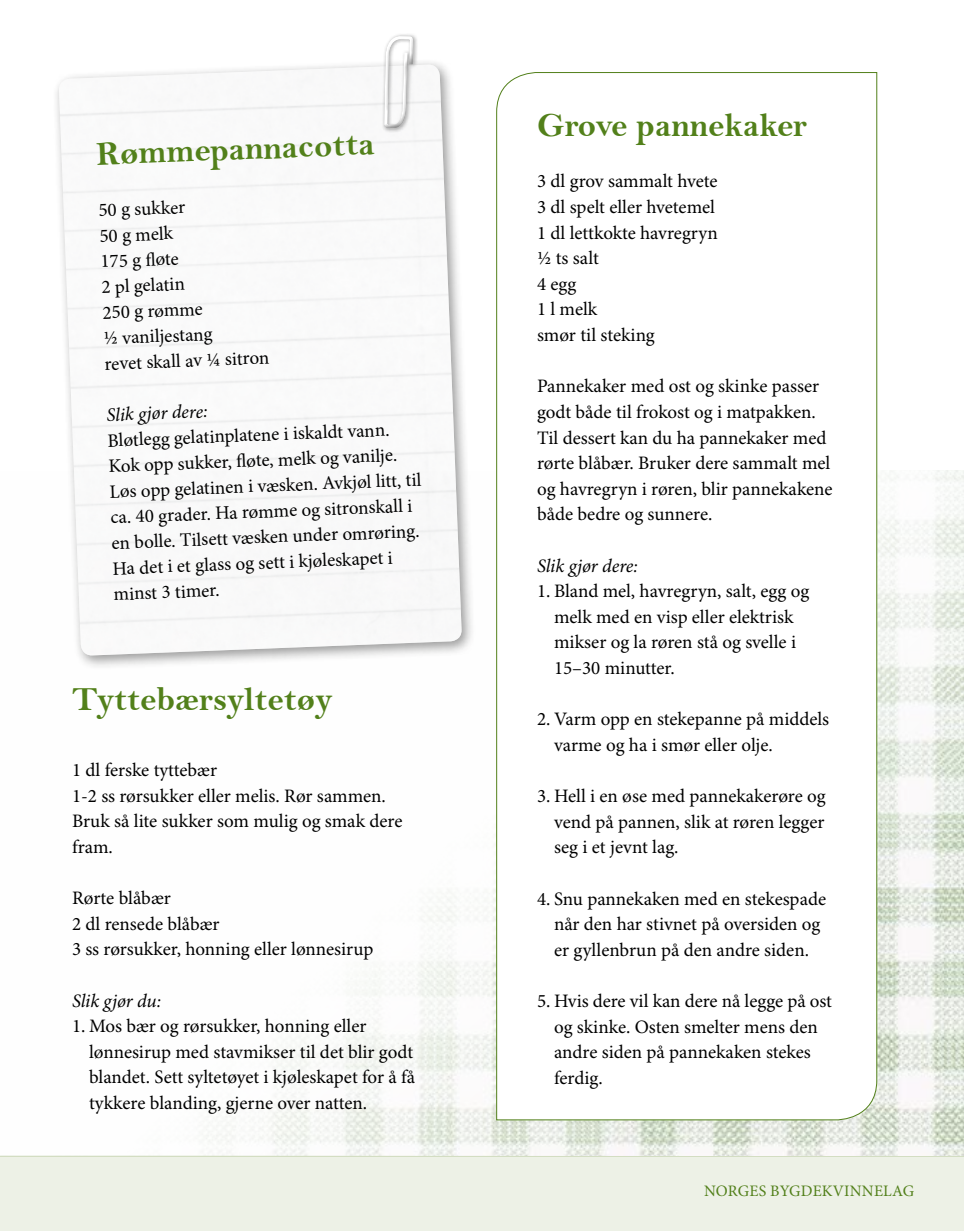
<style>
.page{position:relative;width:964px;height:1231px;background:#fff}
.page>*{position:absolute;margin:0;border:0;box-sizing:border-box;transform-origin:0 0}
.t1{font:34px "Bell MT Bold";color:#52801a}
.t2{font:19px/25.6px "Minion Pro";color:#000}
.t3{font:italic 19px "Minion Pro";letter-spacing:-.005em;color:#000}
.t4{font:16px "Minion Pro";letter-spacing:.01em;color:#52801a}
</style>
<div class="page">
<div style="left:0;top:1155px;width:964px;height:75px;background:#edf1e6"></div>
<img style="left:59px;top:65px;width:403px;height:406px">
<img style="left:70px;top:471px;width:894px;height:684px">
<svg style="left:496px;top:72px;width:382px;height:1048px"></svg>
<div style="left:381px;top:34px;width:37px;height:99px;background:#000;opacity:.4"></div>
<svg style="left:383px;top:34px;width:34px;height:96px"></svg>
<h1 class="t1" style="left:96px;top:133px;width:280px;rotate:-2deg">Rømmepannacotta</h1>
<p class="t2" style="left:98px;top:198px;width:167px;rotate:-2deg">50 g sukker<br>50 g melk<br>175 g fl øte<br>2 pl gelatin<br>250 g rømme<br>½ vaniljestang<br>revet skall av ¼ sitron</p>
<p class="t3" style="left:106px;top:403px;width:103px;rotate:-2deg">Slik gjør dere:</p>
<p class="t2" style="left:107px;top:428px;width:314px;rotate:-2deg">Bløtlegg gelatinplatene i iskaldt vann.<br>Kok opp sukker, fl øte, melk og vanilje.<br>Løs opp gelatinen i væsken. Avkjøl litt, til ca. 40 grader. Ha rømme og sitronskall i en bolle. Tilsett væsken under omrøring.<br>Ha det i et glass og sett i kjøleskapet i minst 3 timer.</p>
<h1 class="t1" style="left:72px;top:678px;width:262px">Tyttebærsyltetøy</h1>
<p class="t2" style="left:72px;top:757px;width:332px">1 dl ferske tyttebær<br>1-2 ss rørsukker eller melis. Rør sammen.<br>Bruk så lite sukker som mulig og smak dere fram.</p>
<p class="t2" style="left:72px;top:885px;width:303px">Rørte blåbær<br>2 dl rensede blåbær<br>3 ss rørsukker, honning eller lønnesirup</p>
<p class="t3" style="left:72px;top:988px;width:91px">Slik gjør du:</p>
<p class="t2" style="left:89px;top:1013px;width:327px;text-indent:-17px">1. Mos bær og rørsukker, honning eller lønnesirup med stavmikser til det blir godt blandet. Sett syltetøyet i kjøleskapet for å få tykkere blanding, gjerne over natten.</p>
<h1 class="t1" style="left:537px;top:105px;width:272px">Grove pannekaker</h1>
<p class="t2" style="left:537px;top:169px;width:182px">3 dl grov sammalt hvete<br>3 dl spelt eller hvetemel<br>1 dl lettkokte havregryn ½ ts salt<br>4 egg<br>1 l melk<br>smør til steking</p>
<p class="t2" style="left:537px;top:374px;width:297px">Pannekaker med ost og skinke passer godt både til frokost og i matpakken.<br>Til dessert kan du ha pannekaker med rørte blåbær. Bruker dere sammalt mel og havregryn i røren, blir pannekakene både bedre og sunnere.</p>
<p class="t3" style="left:537px;top:554px;width:103px">Slik gjør dere:</p>
<p class="t2" style="left:554px;top:579px;width:257px;text-indent:-17px">1. Bland mel, havregryn, salt, egg og melk med en visp eller elektrisk mikser og la røren stå og svelle i<br>15–30 minutter.</p>
<p class="t2" style="left:554px;top:707px;width:277px;text-indent:-17px">2. Varm opp en stekepanne på middels varme og ha i smør eller olje.</p>
<p class="t2" style="left:554px;top:783px;width:273px;text-align:justify;text-indent:-17px">3. Hell i en øse med pannekakerøre og vend på pannen, slik at røren legger seg i et jevnt lag.</p>
<p class="t2" style="left:554px;top:886px;width:274px;text-indent:-17px">4. Snu pannekaken med en stekespade når den har stivnet på oversiden og er gyllenbrun på den andre siden.</p>
<p class="t2" style="left:554px;top:988px;width:280px;text-indent:-17px">5. Hvis dere vil kan dere nå legge på ost og skinke. Osten smelter mens den andre siden på pannekaken stekes ferdig.</p>
<p class="t4" style="left:704px;top:1181px;width:212px">NORGES BYGDEKVINNELAG</p>
</div>
